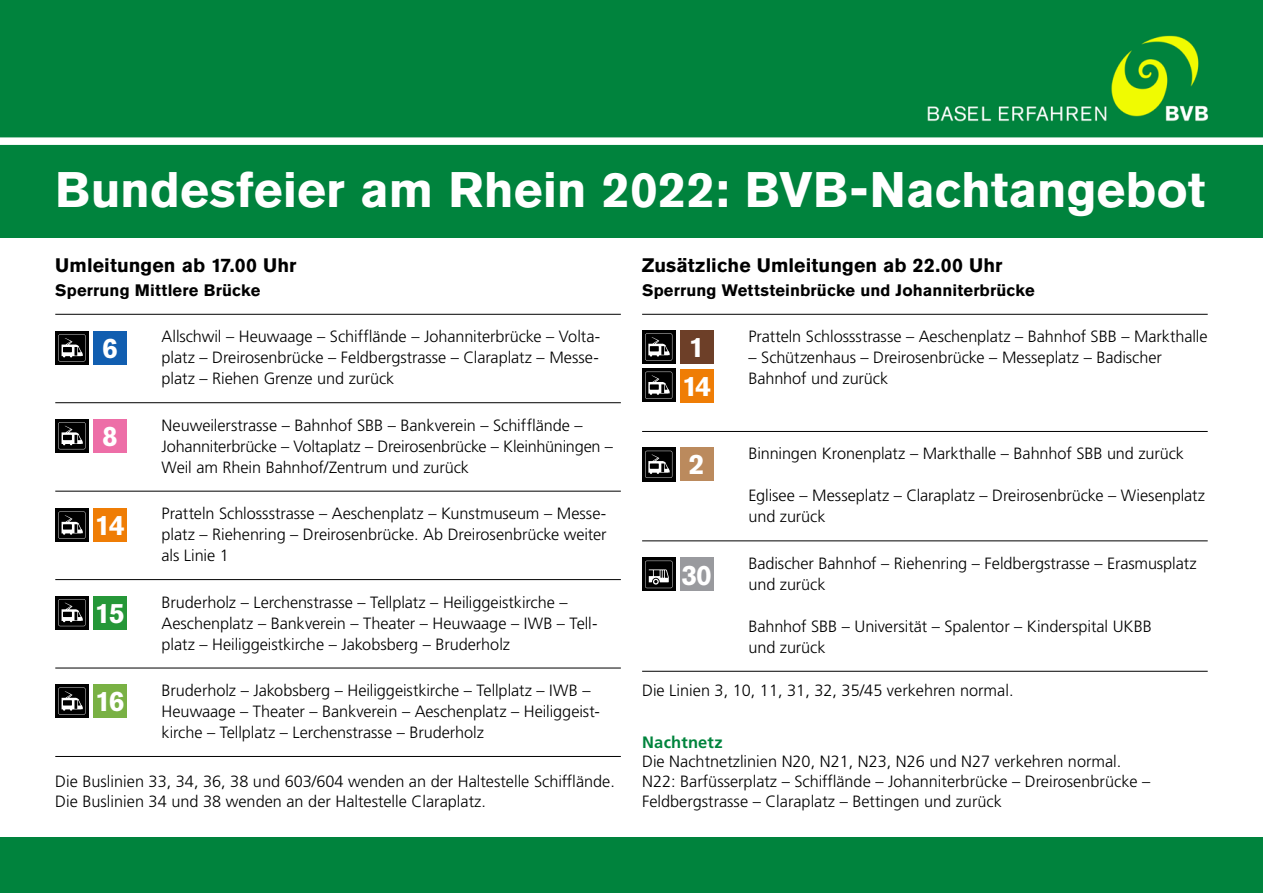
<style>
.page{position:relative;width:1263px;height:893px;background:#fff}
.page>*{position:absolute;margin:0;border:0;box-sizing:border-box;transform-origin:0 0}
.t1{font:700 49.5px "Akzidenz Grotesk BE";color:#fff}
.t2{font:700 27.9px/38.7px "Akzidenz Grotesk BE";letter-spacing:-.04em;color:#fff}
.t3{font:700 19.35px "Akzidenz Grotesk BE";letter-spacing:.005em;color:#000}
.t4{font:700 16.5px "Akzidenz Grotesk BE";letter-spacing:.01em;color:#000}
.t5{font:700 16.5px "Frutiger LT Std";letter-spacing:.015em;color:#00843d}
.t6{font:300 16.35px/21px "Frutiger LT Pro";letter-spacing:-.005em;color:#000}
</style>
<div class="page">
<div style="left:0;top:838px;width:1263px;height:55px;background:#00833d"></div>
<div style="left:0;top:0;width:1263px;height:238px;background:#00833d"></div>
<div style="left:0;top:137px;width:1263px;height:8px;background:#fff"></div>
<img style="left:927px;top:35px;width:282px;height:87px">
<hr style="left:55px;top:314px;width:566px;height:1px;background:#000">
<hr style="left:55px;top:402px;width:566px;height:1px;background:#000">
<hr style="left:55px;top:491px;width:566px;height:1px;background:#000">
<hr style="left:55px;top:579px;width:566px;height:1px;background:#000">
<hr style="left:55px;top:668px;width:566px;height:1px;background:#000">
<hr style="left:55px;top:756px;width:566px;height:1px;background:#000">
<div style="left:55px;top:331px;width:34px;height:34px;background:#000"></div>
<div style="left:93px;top:331px;width:34px;height:34px;background:#115eb0"></div>
<div style="left:55px;top:419px;width:34px;height:33px;background:#000"></div>
<div style="left:93px;top:419px;width:34px;height:33px;background:#ed6ea7"></div>
<div style="left:55px;top:508px;width:34px;height:33px;background:#000"></div>
<div style="left:93px;top:508px;width:34px;height:33px;background:#ef7d05"></div>
<div style="left:55px;top:596px;width:34px;height:33px;background:#000"></div>
<div style="left:93px;top:596px;width:34px;height:33px;background:#259738"></div>
<div style="left:55px;top:684px;width:34px;height:33px;background:#000"></div>
<div style="left:93px;top:684px;width:34px;height:33px;background:#79b144"></div>
<hr style="left:642px;top:314px;width:566px;height:1px;background:#000">
<hr style="left:642px;top:431px;width:566px;height:1px;background:#000">
<hr style="left:642px;top:540px;width:566px;height:1px;background:#000">
<hr style="left:642px;top:671px;width:566px;height:1px;background:#000">
<div style="left:680px;top:330px;width:33px;height:34px;background:#6d3f28"></div>
<div style="left:680px;top:369px;width:33px;height:33px;background:#ef7d05"></div>
<div style="left:680px;top:448px;width:33px;height:33px;background:#bb8a5d"></div>
<svg style="left:642px;top:558px;width:33px;height:33px"></svg>
<svg style="left:645px;top:561px;width:27px;height:27px"></svg>
<div style="left:680px;top:558px;width:33px;height:33px;background:#999a9e"></div>
<div style="left:642px;top:330px;width:33px;height:34px;background:#000"></div>
<svg style="left:645px;top:333px;width:27px;height:28px"></svg>
<svg style="left:642px;top:369px;width:33px;height:33px"></svg>
<svg style="left:645px;top:372px;width:27px;height:27px"></svg>
<svg style="left:58px;top:334px;width:28px;height:28px"></svg>
<svg style="left:58px;top:422px;width:28px;height:28px"></svg>
<div style="left:55px;top:508px;width:33px;height:34px;background:#000"></div>
<svg style="left:58px;top:511px;width:28px;height:28px"></svg>
<div style="left:55px;top:684px;width:33px;height:34px;background:#000"></div>
<svg style="left:58px;top:687px;width:28px;height:28px"></svg>
<svg style="left:58px;top:599px;width:28px;height:27px"></svg>
<svg style="left:642px;top:448px;width:33px;height:33px"></svg>
<svg style="left:645px;top:451px;width:27px;height:27px"></svg>
<h1 class="t1" style="left:55px;top:161px;width:1151px">Bundesfeier am Rhein 2022: BVB-Nachtangebot</h1>
<p class="t3" style="left:55px;top:255px;width:243px">Umleitungen ab 17.00 Uhr</p>
<p class="t4" style="left:55px;top:280px;width:207px">Sperrung Mittlere Brücke</p>
<h2 class="t2" style="left:102px;top:329px;width:17px">6</h2>
<p class="t6" style="left:162px;top:326px;width:439px;text-align:justify">Allschwil – Heuwaage – Schifflände – Johanniterbrücke – Volta&shy;platz – Dreirosenbrücke – Feldbergstrasse – Claraplatz – Messe&shy;platz – Riehen Grenze und zurück</p>
<h2 class="t2" style="left:102px;top:417px;width:17px">8</h2>
<p class="t6" style="left:162px;top:415px;width:453px">Neuweilerstrasse – Bahnhof SBB – Bankverein – Schifflände –<br>Johanniterbrücke – Voltaplatz – Dreirosenbrücke – Kleinhüningen –<br>Weil am Rhein Bahnhof/Zentrum und zurück</p>
<h2 class="t2" style="left:95px;top:506px;width:32px">14</h2>
<p class="t6" style="left:162px;top:503px;width:447px;text-align:justify">Pratteln Schlossstrasse – Aeschenplatz – Kunstmuseum – Messe&shy;platz – Riehenring – Dreirosenbrücke. Ab Dreirosenbrücke weiter als Linie 1</p>
<h2 class="t2" style="left:95px;top:594px;width:32px">15</h2>
<p class="t6" style="left:162px;top:591px;width:437px">Bruderholz – Lerchenstrasse – Tellplatz – Heiliggeistkirche –<br>Aeschenplatz – Bankverein – Theater – Heuwaage – IWB – Tell&shy;platz – Heiliggeistkirche – Jakobsberg – Bruderholz</p>
<h2 class="t2" style="left:95px;top:682px;width:31px">16</h2>
<p class="t6" style="left:162px;top:680px;width:440px">Bruderholz – Jakobsberg – Heiliggeistkirche – Tellplatz – IWB –<br>Heuwaage – Theater – Bankverein – Aeschenplatz – Heiliggeist&shy;kirche – Tellplatz – Lerchenstrasse – Bruderholz</p>
<p class="t6" style="left:55px;top:772px;width:561px;line-height:19.5px">Die Buslinien 33, 34, 36, 38 und 603/604 wenden an der Haltestelle Schifflände.<br>Die Buslinien 34 und 38 wenden an der Haltestelle Claraplatz.</p>
<p class="t3" style="left:642px;top:255px;width:362px">Zusätzliche Umleitungen ab 22.00 Uhr</p>
<p class="t4" style="left:642px;top:280px;width:394px">Sperrung Wettsteinbrücke und Johanniterbrücke</p>
<h2 class="t2" style="left:682px;top:328px;width:31px">1<br>14</h2>
<p class="t6" style="left:748px;top:326px;width:461px">Pratteln Schlossstrasse – Aeschenplatz – Bahnhof SBB – Markthalle</p>
<p class="t6" style="left:748px;top:347px;width:415px">– Schützenhaus – Dreirosenbrücke – Messeplatz – Badischer<br>Bahnhof und zurück</p>
<h2 class="t2" style="left:689px;top:445px;width:17px">2</h2>
<p class="t6" style="left:748px;top:443px;width:437px">Binningen Kronenplatz – Markthalle – Bahnhof SBB und zurück</p>
<p class="t6" style="left:748px;top:485px;width:458px">Eglisee – Messeplatz – Claraplatz – Dreirosenbrücke – Wiesenplatz und zurück</p>
<h2 class="t2" style="left:681px;top:556px;width:32px">30</h2>
<p class="t6" style="left:748px;top:553px;width:450px">Badischer Bahnhof – Riehenring – Feldbergstrasse – Erasmusplatz und zurück</p>
<p class="t6" style="left:748px;top:616px;width:405px">Bahnhof SBB – Universität – Spalentor – Kinderspital UKBB und zurück</p>
<p class="t6" style="left:642px;top:680px;width:373px">Die Linien 3, 10, 11, 31, 32, 35/45 verkehren normal.</p>
<p class="t5" style="left:642px;top:732px;width:82px">Nachtnetz</p>
<p class="t6" style="left:642px;top:752px;width:510px;line-height:19.5px">Die Nachtnetzlinien N20, N21, N23, N26 und N27 verkehren normal.<br>N22: Barfüsserplatz – Schifflände – Johanniterbrücke – Dreirosenbrücke –<br>Feldbergstrasse – Claraplatz – Bettingen und zurück</p>
</div>
